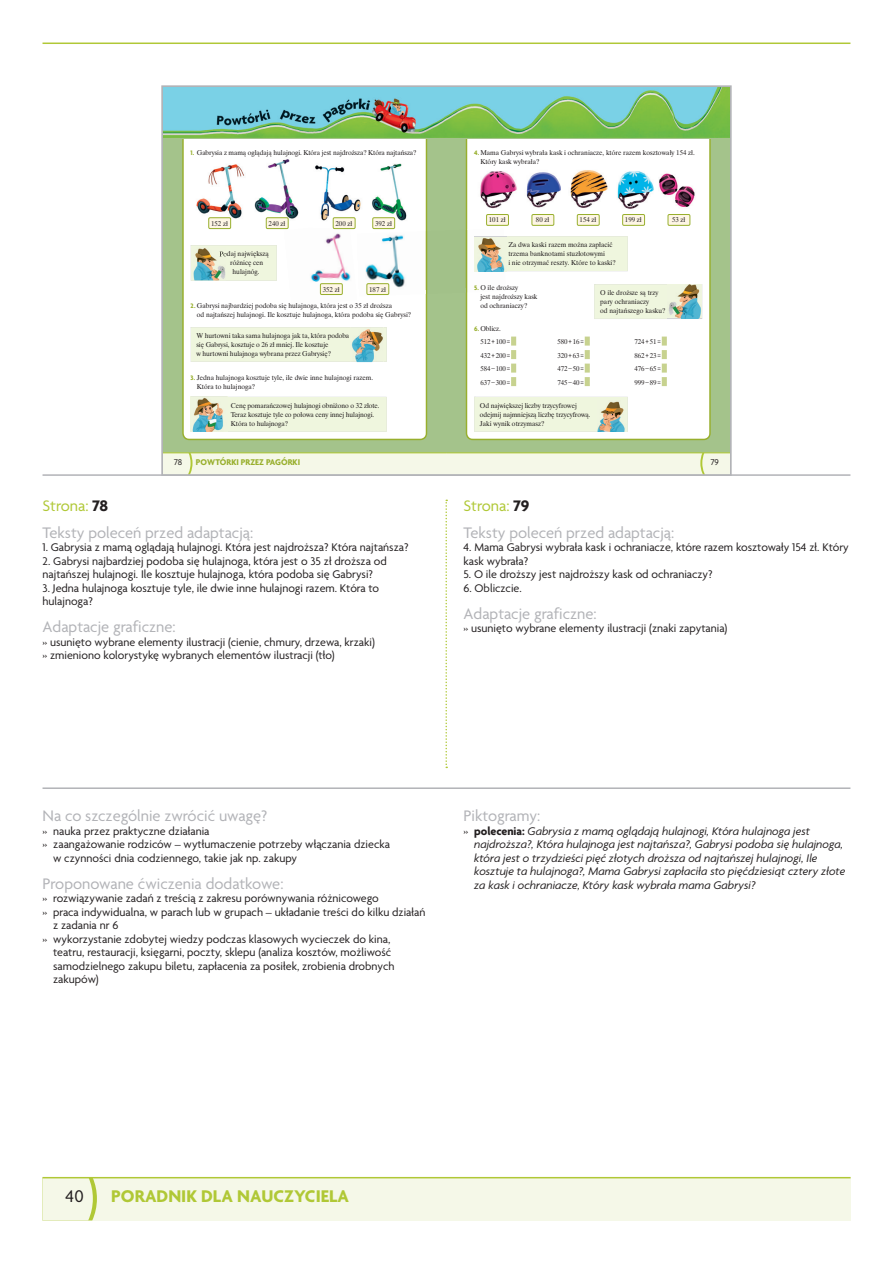
<style>
.page{position:relative;width:893px;height:1263px;background:#fff}
.page>*{position:absolute;margin:0;border:0;box-sizing:border-box;transform-origin:0 0}
.t1{font:700 18.3px "Agenda Pl";color:#b0c836}
.t2{font:18.3px "Agenda Pl";color:#231f20}
.t3{font:16.5px/27px "Agenda Pl";color:#b2b3b7}
.t4{font:12px/13.5px "Agenda Pl";color:#231f20}
.t5{font:italic 12px/13.5px "Agenda Pl";color:#231f20}
.t6{font:700 9px "Agenda Pl";color:#98af2d}
.t7{font:9px "Agenda Pl";color:#231f20}
.t8{font:7.05px/9px "Dutch 801 TL";color:#231f20}
.s1{font-family:"Agenda Pl";font-weight:700;color:#98af2d}
.s2{color:#b0c836}
.s3{font-weight:700;color:#231f20}
.s4{font-style:normal}
.s5{font-weight:700;font-style:normal}
</style>
<div class="page">
<div style="left:43px;top:1178px;width:808px;height:42px;background:#f5f8e8"></div>
<svg style="left:43px;top:1178px;width:54px;height:42px"></svg>
<hr style="left:43px;top:1177px;width:808px;height:1px;background:#b0c836">
<hr style="left:43px;top:43px;width:807px;height:1px;background:#b0c836">
<hr style="left:43px;top:474px;width:807px;height:2px;background:#b2b3b7">
<svg style="left:445px;top:500px;width:2px;height:268px"></svg>
<hr style="left:43px;top:787px;width:807px;height:2px;background:#b2b3b7">
<svg style="left:160px;top:85px;width:572px;height:391px"></svg>
<p class="t8" style="left:191px;top:148px;width:227px"><span class="s1">1.</span> Gabrysia z mamą oglądają hulajnogi. Która jest najdroższa? Która najtańsza?</p>
<p class="t8" style="left:480px;top:148px;width:216px;text-indent:-6px"><span class="s1">4.</span> Mama Gabrysi wybrała kask i ochraniacze, które razem kosztowały 154 zł.<br>Który kask wybrała?</p>
<p class="t8" style="left:211px;top:219px;width:18px">152 zł</p>
<p class="t8" style="left:269px;top:219px;width:18px">240 zł</p>
<p class="t8" style="left:336px;top:219px;width:18px">200 zł</p>
<p class="t8" style="left:219px;top:249px;width:51px">Podaj największą</p>
<p class="t8" style="left:230px;top:258px;width:35px">różnicę cen</p>
<p class="t8" style="left:233px;top:267px;width:29px">hulajnóg.</p>
<p class="t8" style="left:323px;top:285px;width:18px">352 zł</p>
<p class="t8" style="left:375px;top:219px;width:18px">392 zł</p>
<p class="t8" style="left:369px;top:285px;width:18px">187 zł</p>
<p class="t8" style="left:197px;top:301px;width:216px;text-indent:-6px"><span class="s1">2.</span> Gabrysi najbardziej podoba się hulajnoga, która jest o 35 zł droższa<br>od najtańszej hulajnogi. Ile kosztuje hulajnoga, która podoba się Gabrysi?</p>
<p class="t8" style="left:196px;top:331px;width:154px">W hurtowni taka sama hulajnoga jak ta, która podoba się Gabrysi, kosztuje o 26 zł mniej. Ile kosztuje<br>w hurtowni hulajnoga wybrana przez Gabrysię?</p>
<p class="t8" style="left:197px;top:373px;width:178px;text-indent:-6px"><span class="s1">3.</span> Jedna hulajnoga kosztuje tyle, ile dwie inne hulajnogi razem.<br>Która to hulajnoga?</p>
<p class="t8" style="left:231px;top:401px;width:150px">Cenę pomarańczowej hulajnogi obniżono o 32 złote.<br>Teraz kosztuje tyle co połowa ceny innej hulajnogi.<br>Która to hulajnoga?</p>
<p class="t8" style="left:489px;top:215px;width:18px">101 zł</p>
<p class="t8" style="left:536px;top:215px;width:15px">80 zł</p>
<p class="t8" style="left:580px;top:215px;width:18px">154 zł</p>
<p class="t8" style="left:625px;top:215px;width:18px">199 zł</p>
<p class="t8" style="left:672px;top:215px;width:15px">53 zł</p>
<p class="t8" style="left:508px;top:240px;width:109px">Za dwa kaski razem można zapłacić trzema banknotami stuzłotowymi<br>i nie otrzymać reszty. Które to kaski?</p>
<p class="t8" style="left:480px;top:283px;width:59px;text-indent:-6px"><span class="s1">5.</span> O ile droższy<br>jest najdroższy kask od ochraniaczy?</p>
<p class="t8" style="left:480px;top:321px;width:31px;line-height:13.5px;text-indent:-6px"><span class="s1">6.</span> Oblicz.<br>512 + 100 =<br>432 + 200 =<br>584 – 100 =<br>637 – 300 =</p>
<p class="t8" style="left:600px;top:288px;width:67px">O ile droższe są trzy pary ochraniaczy<br>od najtańszego kasku?</p>
<p class="t8" style="left:557px;top:335px;width:28px;line-height:13.5px;text-align:justify">580 + 16 = 320 + 63 = 472 – 50 = 745 – 40 =</p>
<p class="t8" style="left:634px;top:335px;width:28px;line-height:13.5px;text-align:justify">724 + 51 = 862 + 23 = 476 – 65 = 999 – 89 =</p>
<p class="t8" style="left:480px;top:401px;width:112px">Od największej liczby trzycyfrowej odejmij najmniejszą liczbę trzycyfrową.<br>Jaki wynik otrzymasz?</p>
<p class="t7" style="left:174px;top:456px;width:10px">78</p>
<p class="t6" style="left:196px;top:456px;width:106px">POWTÓRKI PRZEZ PAGÓRKI</p>
<p class="t7" style="left:711px;top:456px;width:10px">79</p>
<h2 class="t3" style="left:43px;top:492px;width:212px"><span class="s2">Strona:</span> <span class="s3">78<br></span>Teksty poleceń przed adaptacją:</h2>
<p class="t4" style="left:43px;top:540px;width:368px">1. Gabrysia z mamą oglądają hulajnogi. Która jest najdroższa? Która najtańsza?</p>
<p class="t4" style="left:43px;top:554px;width:346px">2. Gabrysi najbardziej podoba się hulajnoga, która jest o 35 zł droższa od najtańszej hulajnogi. Ile kosztuje hulajnoga, która podoba się Gabrysi?</p>
<p class="t4" style="left:43px;top:581px;width:338px">3. Jedna hulajnoga kosztuje tyle, ile dwie inne hulajnogi razem. Która to hulajnoga?</p>
<h2 class="t3" style="left:43px;top:613px;width:135px">Adaptacje graficzne:</h2>
<p class="t4" style="left:43px;top:635px;width:334px">» usunięto wybrane elementy ilustracji (cienie, chmury, drzewa, krzaki) » zmieniono kolorystykę wybranych elementów ilustracji (tło)</p>
<h2 class="t3" style="left:463px;top:492px;width:212px"><span class="s2">Strona:</span> <span class="s3">79<br></span>Teksty poleceń przed adaptacją:</h2>
<p class="t4" style="left:463px;top:540px;width:387px">4. Mama Gabrysi wybrała kask i ochraniacze, które razem kosztowały 154 zł. Który kask wybrała?</p>
<p class="t4" style="left:463px;top:567px;width:251px">5. O ile droższy jest najdroższy kask od ochraniaczy?</p>
<p class="t4" style="left:463px;top:581px;width:60px">6. Obliczcie.</p>
<h2 class="t3" style="left:463px;top:600px;width:135px">Adaptacje graficzne:</h2>
<p class="t4" style="left:463px;top:621px;width:265px">» usunięto wybrane elementy ilustracji (znaki zapytania)</p>
<h2 class="t3" style="left:43px;top:802px;width:226px">Na co szczególnie zwrócić uwagę?</h2>
<p class="t4" style="left:43px;top:824px;width:169px">» nauka przez praktyczne działania</p>
<p class="t4" style="left:43px;top:837px;width:349px">» zaangażowanie rodziców – wytłumaczenie potrzeby włączania dziecka</p>
<p class="t4" style="left:53px;top:851px;width:245px">w czynności dnia codziennego, takie jak np. zakupy</p>
<h2 class="t3" style="left:43px;top:870px;width:242px">Proponowane ćwiczenia dodatkowe:</h2>
<p class="t4" style="left:43px;top:891px;width:338px">» rozwiązywanie zadań z treścią z zakresu porównywania różnicowego</p>
<p class="t4" style="left:43px;top:905px;width:384px">» praca indywidualna, w parach lub w grupach – układanie treści do kilku działań</p>
<p class="t4" style="left:53px;top:918px;width:67px">z zadania nr 6</p>
<p class="t4" style="left:43px;top:932px;width:349px">» wykorzystanie zdobytej wiedzy podczas klasowych wycieczek do kina,</p>
<p class="t4" style="left:53px;top:945px;width:340px">teatru, restauracji, księgarni, poczty, sklepu (analiza kosztów, możliwość</p>
<p class="t4" style="left:53px;top:959px;width:343px">samodzielnego zakupu biletu, zapłacenia za posiłek, zrobienia drobnych</p>
<p class="t4" style="left:53px;top:972px;width:47px">zakupów)</p>
<h2 class="t3" style="left:463px;top:802px;width:78px">Piktogramy:</h2>
<p class="t5" style="left:474px;top:824px;width:373px;text-indent:-11px"><span class="s4">»</span> <span class="s5">polecenia:</span> Gabrysia z mamą oglądają hulajnogi, Która hulajnoga jest najdroższa?, Która hulajnoga jest najtańsza?, Gabrysi podoba się hulajnoga, która jest o trzydzieści pięć złotych droższa od najtańszej hulajnogi, Ile kosztuje ta hulajnoga?, Mama Gabrysi zapłaciła sto pięćdziesiąt cztery złote za kask i ochraniacze, Który kask wybrała mama Gabrysi?</p>
<h1 class="t2" style="left:66px;top:1185px;width:20px">40</h1>
<h1 class="t1" style="left:111px;top:1185px;width:239px">PORADNIK DLA NAUCZYCIELA</h1>
</div>
